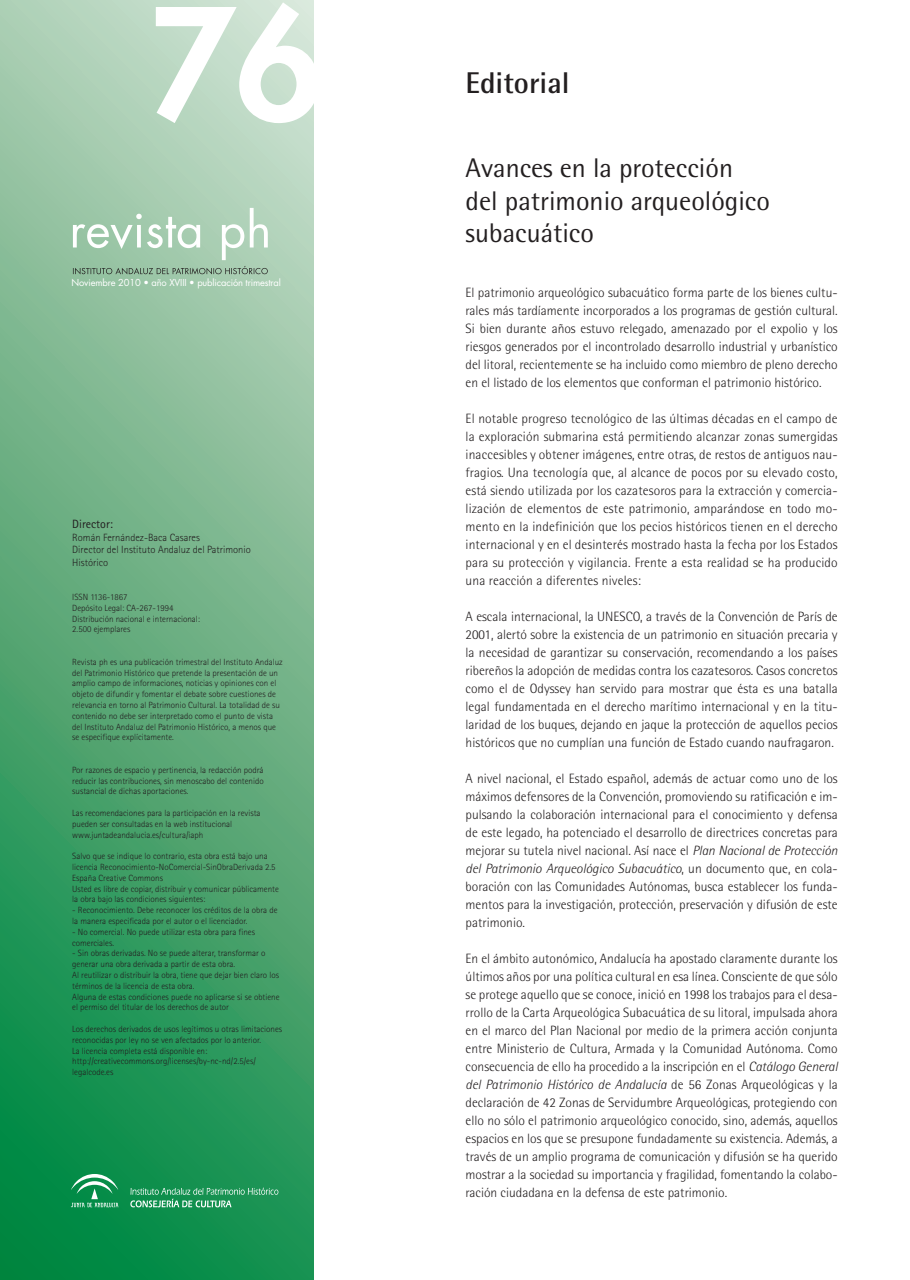
<style>
.page{position:relative;width:910px;height:1280px;background:#fff}
.page>*{position:absolute;margin:0;border:0;box-sizing:border-box;transform-origin:0 0}
.t1{font:800 150px "Futura";color:#fff}
.t2{font:700 30px "Rotis Semi Sans";color:#231f20}
.t3{font:27px/32.4px "Rotis Semi Sans";color:#231f20}
.t4{font:300 13.5px/18px "Rotis Semi Sans";color:#231f20;text-align:justify}
.t5{font:12px "Rotis Sans Serif";color:#231f20}
.t6{font:300 10.5px/12.6px "Rotis Sans Serif";color:#231f20}
.t7{font:9.3px "Futura";letter-spacing:-.015em;color:#fff}
.t8{font:300 9px/10.8px "Rotis Sans Serif";color:#231f20}
.s1{font-style:italic}
</style>
<div class="page">
<svg style="left:0;top:0;width:313px;height:1280px;background:#63af81"></svg>
<svg style="left:73px;top:266px;width:195px;height:8px;background:#85a58d"></svg>
<svg style="left:73px;top:208px;width:195px;height:52px"></svg>
<svg style="left:71px;top:1174px;width:47px;height:33px;background:#3ea671"></svg>
<svg style="left:130px;top:1188px;width:148px;height:19px;background:#41a671"></svg>
<p class="t1" style="left:149px;top:-35px;width:175px">76</p>
<p class="t7" style="left:71px;top:276px;width:211px">Noviembre 2010 • año XVIII • publicación trimestral</p>
<p class="t5" style="left:72px;top:517px;width:42px">Director:</p>
<p class="t6" style="left:72px;top:531px;width:129px">Román Fernández-Baca Casares</p>
<p class="t6" style="left:72px;top:543px;width:180px">Director del Instituto Andaluz del Patrimonio<br>Histórico</p>
<p class="t8" style="left:72px;top:591px;width:57px">ISSN 1136-1867</p>
<p class="t8" style="left:72px;top:602px;width:103px">Depósito Legal: CA-267-1994</p>
<p class="t8" style="left:72px;top:613px;width:129px">Distribución nacional e internacional:</p>
<p class="t8" style="left:72px;top:624px;width:60px">2.500 ejemplares</p>
<p class="t8" style="left:72px;top:656px;width:212px">Revista ph es una publicación trimestral del Instituto Andaluz del Patrimonio Histórico que pretende la presentación de un amplio campo de informaciones, noticias y opiniones con el objeto de difundir y fomentar el debate sobre cuestiones de relevancia en torno al Patrimonio Cultural. La totalidad de su contenido no debe ser interpretado como el punto de vista del Instituto Andaluz del Patrimonio Histórico, a menos que se especifique explícitamente.</p>
<p class="t8" style="left:72px;top:764px;width:193px;text-align:justify">Por razones de espacio y pertinencia, la redacción podrá reducir las contribuciones, sin menoscabo del contenido sustancial de dichas aportaciones.</p>
<p class="t8" style="left:72px;top:807px;width:190px">Las recomendaciones para la participación en la revista pueden ser consultadas en la web institucional</p>
<p class="t8" style="left:72px;top:829px;width:133px">www.juntadeandalucia.es/cultura/iaph</p>
<p class="t8" style="left:72px;top:851px;width:205px">Salvo que se indique lo contrario, esta obra está bajo una licencia Reconocimiento-NoComercial-SinObraDerivada 2.5<br>España Creative Commons</p>
<p class="t8" style="left:72px;top:883px;width:208px">Usted es libre de copiar, distribuir y comunicar públicamente la obra bajo las condiciones siguientes:</p>
<p class="t8" style="left:72px;top:905px;width:207px">- Reconocimiento. Debe reconocer los créditos de la obra de la manera especificada por el autor o el licenciador.</p>
<p class="t8" style="left:72px;top:926px;width:184px">- No comercial. No puede utilizar esta obra para fines comerciales.</p>
<p class="t8" style="left:72px;top:948px;width:195px">- Sin obras derivadas. No se puede alterar, transformar o generar una obra derivada a partir de esta obra.</p>
<p class="t8" style="left:72px;top:969px;width:208px">Al reutilizar o distribuir la obra, tiene que dejar bien claro los términos de la licencia de esta obra.</p>
<p class="t8" style="left:72px;top:991px;width:209px">Alguna de estas condiciones puede no aplicarse si se obtiene el permiso del titular de los derechos de autor</p>
<p class="t8" style="left:72px;top:1023px;width:211px">Los derechos derivados de usos legítimos u otras limitaciones reconocidas por ley no se ven afectados por lo anterior.</p>
<p class="t8" style="left:72px;top:1045px;width:136px">La licencia completa está disponible en:</p>
<p class="t8" style="left:72px;top:1056px;width:185px">http://creativecommons.org/licenses/by-nc-nd/2.5/es/ legalcode.es</p>
<p class="t2" style="left:466px;top:65px;width:106px">Editorial</p>
<p class="t3" style="left:466px;top:152px;width:306px">Avances en la protección del patrimonio arqueológico subacuático</p>
<p class="t4" style="left:466px;top:283px;width:374px">El patrimonio arqueológico subacuático forma parte de los bienes cultu&shy;rales más tardíamente incorporados a los programas de gestión cultural.<br>Si bien durante años estuvo relegado, amenazado por el expolio y los riesgos generados por el incontrolado desarrollo industrial y urbanístico del litoral, recientemente se ha incluido como miembro de pleno derecho en el listado de los elementos que conforman el patrimonio histórico.</p>
<p class="t4" style="left:466px;top:409px;width:374px">El notable progreso tecnológico de las últimas décadas en el campo de la exploración submarina está permitiendo alcanzar zonas sumergidas inaccesibles y obtener imágenes, entre otras, de restos de antiguos nau&shy;fragios. Una tecnología que, al alcance de pocos por su elevado costo, está siendo utilizada por los cazatesoros para la extracción y comercia&shy;lización de elementos de este patrimonio, amparándose en todo mo&shy;mento en la indefinición que los pecios históricos tienen en el derecho internacional y en el desinterés mostrado hasta la fecha por los Estados para su protección y vigilancia. Frente a esta realidad se ha producido una reacción a diferentes niveles:</p>
<p class="t4" style="left:466px;top:607px;width:374px">A escala internacional, la UNESCO, a través de la Convención de París de 2001, alertó sobre la existencia de un patrimonio en situación precaria y la necesidad de garantizar su conservación, recomendando a los países ribereños la adopción de medidas contra los cazatesoros. Casos concretos como el de Odyssey han servido para mostrar que ésta es una batalla legal fundamentada en el derecho marítimo internacional y en la titu&shy;laridad de los buques, dejando en jaque la protección de aquellos pecios históricos que no cumplían una función de Estado cuando naufragaron.</p>
<p class="t4" style="left:466px;top:769px;width:374px">A nivel nacional, el Estado español, además de actuar como uno de los máximos defensores de la Convención, promoviendo su ratificación e im&shy;pulsando la colaboración internacional para el conocimiento y defensa de este legado, ha potenciado el desarrollo de directrices concretas para mejorar su tutela nivel nacional. Así nace el <span class="s1">Plan Nacional de Protección del Patrimonio Arqueológico Subacuático</span>, un documento que, en cola&shy;boración con las Comunidades Autónomas, busca establecer los funda&shy;mentos para la investigación, protección, preservación y difusión de este patrimonio.</p>
<p class="t4" style="left:466px;top:949px;width:374px">En el ámbito autonómico, Andalucía ha apostado claramente durante los últimos años por una política cultural en esa línea. Consciente de que sólo se protege aquello que se conoce, inició en 1998 los trabajos para el desa&shy;rrollo de la Carta Arqueológica Subacuática de su litoral, impulsada ahora en el marco del Plan Nacional por medio de la primera acción conjunta entre Ministerio de Cultura, Armada y la Comunidad Autónoma. Como consecuencia de ello ha procedido a la inscripción en el <span class="s1">Catálogo General del Patrimonio Histórico de Andalucía</span> de 56 Zonas Arqueológicas y la declaración de 42 Zonas de Servidumbre Arqueológicas, protegiendo con ello no sólo el patrimonio arqueológico conocido, sino, además, aquellos espacios en los que se presupone fundadamente su existencia. Además, a través de un amplio programa de comunicación y difusión se ha querido mostrar a la sociedad su importancia y fragilidad, fomentando la colabo&shy;ración ciudadana en la defensa de este patrimonio.</p>
</div>
